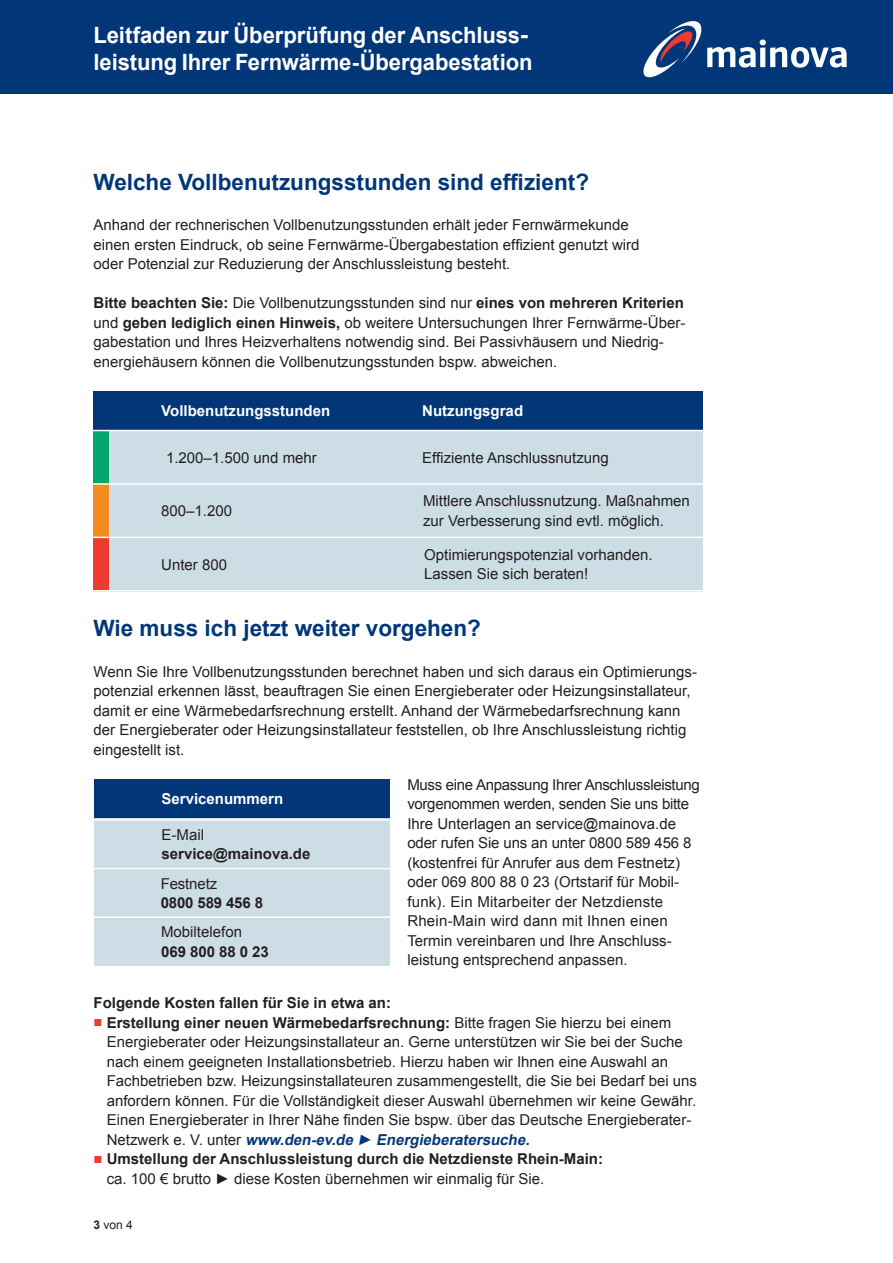
<style>
.page{position:relative;width:893px;height:1263px;background:#fff}
.page>*{position:absolute;margin:0;border:0;box-sizing:border-box;transform-origin:0 0}
.t1{font:700 22.5px/27px "Arial";letter-spacing:-.005em;color:#fff}
.t2{font:700 22.5px "Arial";color:#013778}
.t3{font:15px/19.5px "Arial";color:#231f20}
.t4{font:700 15px/19.5px "Arial";color:#231f20}
.t5{font:700 15px "Arial";color:#fff}
.t6{font:12px "Arial";color:#231f20}
.s1{font-weight:700}
.s2{color:#ee3b32}
.s3{font-weight:700;font-style:italic;color:#013778}
.s4{font-style:italic;color:#013778}
.s5{font-weight:400;color:#ee3b32}
.s6{font-weight:400}
</style>
<div class="page">
<div style="left:0;top:0;width:893px;height:94px;background:#013778"></div>
<svg style="left:643px;top:21px;width:204px;height:56px"></svg>
<div style="left:94px;top:391px;width:609px;height:200px;background:#cddde6"></div>
<div style="left:94px;top:391px;width:609px;height:39px;background:#013778"></div>
<div style="left:94px;top:430px;width:15px;height:54px;background:#00a66e"></div>
<div style="left:94px;top:484px;width:15px;height:53px;background:#f68b1f"></div>
<div style="left:94px;top:537px;width:15px;height:54px;background:#ee3b32"></div>
<hr style="left:86px;top:483px;width:659px;height:2px;background:#fff">
<hr style="left:86px;top:430px;width:659px;height:1px;background:#fff">
<hr style="left:81px;top:537px;width:660px;height:1px;background:#fff">
<hr style="left:81px;top:590px;width:660px;height:1px;background:#fff">
<div style="left:94px;top:809px;width:295px;height:157px;background:#cddde6"></div>
<div style="left:94px;top:779px;width:295px;height:39px;background:#013778"></div>
<hr style="left:94px;top:868px;width:296px;height:1px;background:#fff">
<hr style="left:94px;top:819px;width:296px;height:2px;background:#fff">
<hr style="left:94px;top:916px;width:296px;height:2px;background:#fff">
<h1 class="t1" style="left:94px;top:22px;width:440px">Leitfaden zur Überprüfung der Anschluss&shy;leistung Ihrer Fernwärme-Übergabestation</h1>
<h1 class="t2" style="left:94px;top:167px;width:497px">Welche Vollbenutzungsstunden sind effizient?</h1>
<p class="t3" style="left:94px;top:216px;width:548px">Anhand der rechnerischen Vollbenutzungsstunden erhält jeder Fernwärmekunde einen ersten Eindruck, ob seine Fernwärme-Übergabestation effizient genutzt wird oder Potenzial zur Reduzierung der Anschlussleistung besteht.</p>
<p class="t3" style="left:94px;top:294px;width:593px"><span class="s1">Bitte beachten Sie:</span> Die Vollbenutzungsstunden sind nur <span class="s1">eines von mehreren Kriterien </span>und <span class="s1">geben lediglich einen Hinweis,</span> ob weitere Untersuchungen Ihrer Fernwärme-Über&shy;gabestation und Ihres Heizverhaltens notwendig sind. Bei Passivhäusern und Niedrig&shy;energiehäusern können die Vollbenutzungsstunden bspw. abweichen.</p>
<p class="t5" style="left:161px;top:401px;width:170px">Vollbenutzungsstunden</p>
<p class="t5" style="left:422px;top:401px;width:102px">Nutzungsgrad</p>
<p class="t3" style="left:166px;top:448px;width:152px">1.200–1.500 und mehr</p>
<p class="t3" style="left:422px;top:448px;width:188px">Effiziente Anschlussnutzung</p>
<p class="t3" style="left:423px;top:491px;width:268px">Mittlere Anschlussnutzung. Maßnahmen zur Verbesserung sind evtl. möglich.</p>
<p class="t3" style="left:424px;top:545px;width:230px">Optimierungspotenzial vorhanden.<br>Lassen Sie sich beraten!</p>
<p class="t3" style="left:161px;top:501px;width:72px">800–1.200</p>
<p class="t3" style="left:161px;top:555px;width:67px">Unter 800</p>
<h1 class="t2" style="left:94px;top:613px;width:389px">Wie muss ich jetzt weiter vorgehen?</h1>
<p class="t3" style="left:94px;top:662px;width:605px">Wenn Sie Ihre Vollbenutzungsstunden berechnet haben und sich daraus ein Optimierungs&shy;potenzial erkennen lässt, beauftragen Sie einen Energieberater oder Heizungsinstallateur, damit er eine Wärmebedarfsrechnung erstellt. Anhand der Wärmebedarfsrechnung kann der Energieberater oder Heizungsinstallateur feststellen, ob Ihre Anschlussleistung richtig eingestellt ist.</p>
<p class="t5" style="left:162px;top:789px;width:123px">Servicenummern</p>
<p class="t3" style="left:162px;top:825px;width:44px">E-Mail</p>
<p class="t4" style="left:162px;top:845px;width:150px">service@mainova.de</p>
<p class="t3" style="left:161px;top:874px;width:58px">Festnetz</p>
<p class="t4" style="left:161px;top:894px;width:104px">0800 589 456 8</p>
<p class="t3" style="left:161px;top:922px;width:82px">Mobiltelefon</p>
<p class="t4" style="left:161px;top:942px;width:109px">069 800 88 0 23</p>
<p class="t3" style="left:407px;top:775px;width:294px">Muss eine Anpassung Ihrer Anschlussleistung vorgenommen werden, senden Sie uns bitte Ihre Unterlagen an service@mainova.de oder rufen Sie uns an unter 0800 589 456 8 (kostenfrei für Anrufer aus dem Festnetz) oder 069 800 88 0 23 (Ortstarif für Mobil&shy;funk). Ein Mitarbeiter der Netzdienste Rhein-Main wird dann mit Ihnen einen Termin vereinbaren und Ihre Anschluss&shy;leistung entsprechend anpassen.</p>
<p class="t4" style="left:94px;top:994px;width:299px">Folgende Kosten fallen für Sie in etwa an:</p>
<p class="t3" style="left:107px;top:1013px;width:592px;text-indent:-13px"><span class="s2">■</span> <span class="s1">Erstellung einer neuen Wärmebedarfsrechnung:</span> Bitte fragen Sie hierzu bei einem Energieberater oder Heizungsinstallateur an. Gerne unterstützen wir Sie bei der Suche nach einem geeigneten Installationsbetrieb. Hierzu haben wir Ihnen eine Auswahl an Fachbetrieben bzw. Heizungsinstallateuren zusammengestellt, die Sie bei Bedarf bei uns anfordern können. Für die Vollständigkeit dieser Auswahl übernehmen wir keine Gewähr.<br>Einen Energieberater in Ihrer Nähe finden Sie bspw. über das Deutsche Energieberater-N e tzw e r k e . V. u n t e r <span class="s3">www.den-ev.de</span> <span class="s4">►</span> <span class="s3">Energieberatersuche.</span></p>
<p class="t4" style="left:107px;top:1150px;width:498px;text-indent:-13px"><span class="s5">■</span> Umstellung der Anschlussleistung durch die Netzdienste Rhein-Main: <span class="s6">ca. 100 € brutto ► diese Kosten übernehmen wir einmalig für Sie.</span></p>
<p class="t6" style="left:94px;top:1217px;width:41px"><span class="s1">3</span> von 4</p>
</div>
